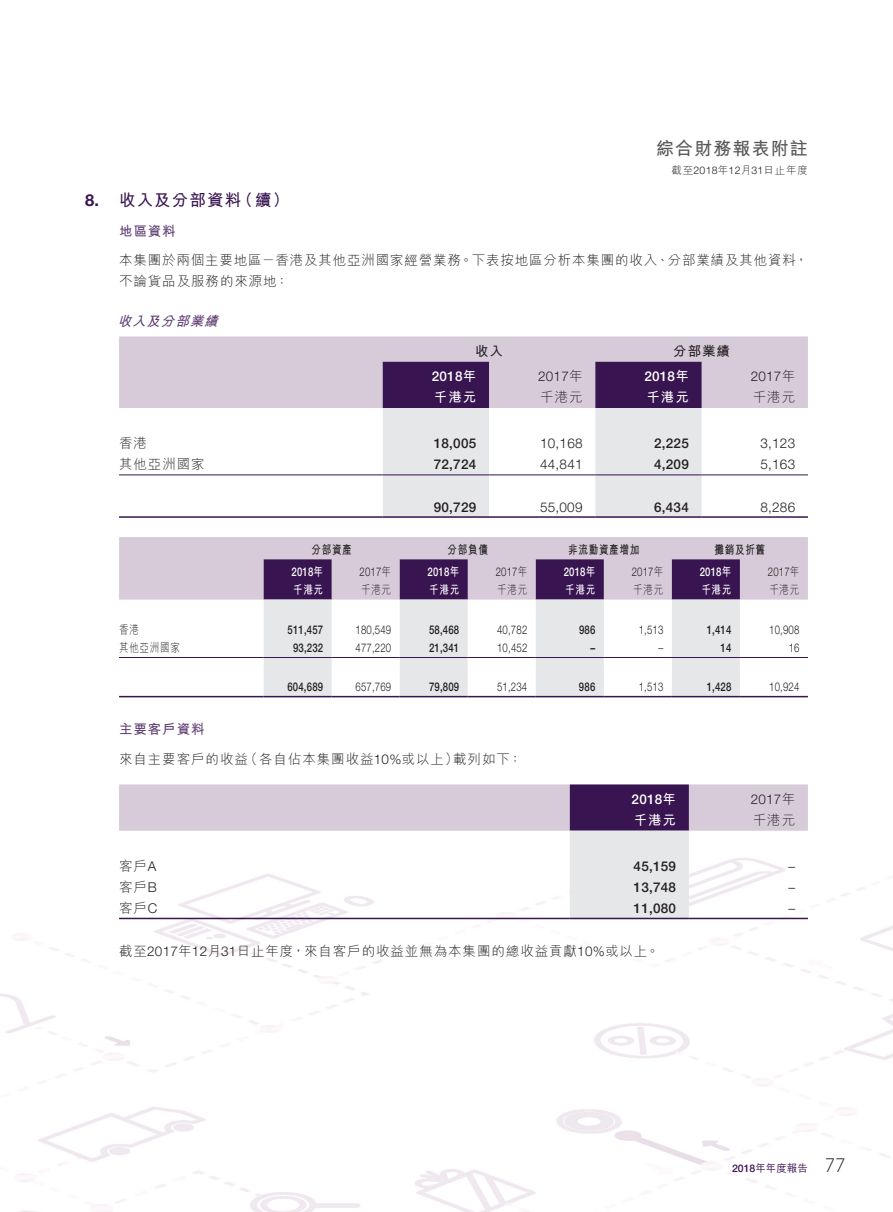
<style>
.page{position:relative;width:893px;height:1212px;background:#fff}
.page>*{position:absolute;margin:0;border:0;box-sizing:border-box;transform-origin:0 0}
.t1{font:700 18px "M Hei HK";letter-spacing:.06em;color:#57585a}
.t2{font:700 16.5px "M Hei HK";letter-spacing:.07em;color:#381451}
.t3{font:300 13.5px/21px "M Hei HK";letter-spacing:.07em;color:#231f20}
.t4{font:300 13.5px "Helvetica Neue LT Std";letter-spacing:.02em;color:#231f20}
.t5{font:500 13.5px "Helvetica Neue LT Std";letter-spacing:.02em;color:#231f20}
.t6{font:500 13.5px "Helvetica Neue LT Std";letter-spacing:.02em;color:#fff}
.t7{font:700 13.5px "M Hei HK";letter-spacing:.07em;color:#fff}
.t8{font:italic 700 13.5px "M Hei HK";color:#5f3e72}
.t9{font:700 13.5px "M Hei HK";letter-spacing:.07em;color:#231f20}
.t10{font:700 13.5px "M Hei HK";color:#5f3e72}
.t11{font:300 12px "Helvetica Neue LT Std";letter-spacing:.02em;color:#231f20;scale:.8 1}
.t12{font:500 12px "Helvetica Neue LT Std";letter-spacing:.02em;color:#231f20;scale:.8 1}
.t13{font:700 12px "M Hei HK";letter-spacing:.07em;color:#231f20;scale:.8 1}
.t14{font:500 12px "Helvetica Neue LT Std";letter-spacing:.02em;color:#fff;scale:.8 1}
.t15{font:300 12px "M Hei HK";letter-spacing:.07em;color:#231f20;scale:.8 1}
.t16{font:700 12px "M Hei HK";letter-spacing:.07em;color:#fff;scale:.8 1}
.t17{font:300 10.5px "M Hei HK";letter-spacing:.075em;color:#231f20}
.t18{font:500 10.5px "M Hei HK";color:#381451}
.s1{font-family:"Helvetica Neue LT Std"}
.s2{font-family:"M Hei HK";font-weight:700}
.s3{font-family:"M Hei HK"}
.s4{font-weight:700;color:#5f3e72}
.s5{font-family:"Myriad Pro";font-weight:300;font-size:21px;color:#231f20}
</style>
<div class="page">
<img style="left:0;top:475px;width:893px;height:737px">
<div style="left:119px;top:336px;width:689px;height:72px;background:#d7cbda"></div>
<svg style="left:383px;top:362px;width:319px;height:154px"></svg>
<hr style="left:119px;top:474px;width:264px;height:1px;background:#381451">
<hr style="left:383px;top:474px;width:106px;height:1px;background:#381451">
<hr style="left:489px;top:474px;width:106px;height:1px;background:#381451">
<hr style="left:595px;top:474px;width:107px;height:1px;background:#381451">
<hr style="left:702px;top:474px;width:106px;height:1px;background:#381451">
<hr style="left:119px;top:516px;width:264px;height:2px;background:#381451">
<hr style="left:383px;top:516px;width:106px;height:2px;background:#381451">
<hr style="left:489px;top:516px;width:106px;height:2px;background:#381451">
<hr style="left:595px;top:516px;width:107px;height:2px;background:#381451">
<hr style="left:702px;top:516px;width:106px;height:2px;background:#381451">
<div style="left:119px;top:537px;width:689px;height:63px;background:#d7cbda"></div>
<svg style="left:264px;top:559px;width:476px;height:41px;background:#7e658e"></svg>
<svg style="left:264px;top:600px;width:476px;height:96px;fill:#e6e7e9"></svg>
<hr style="left:119px;top:657px;width:145px;height:1px;background:#381451">
<hr style="left:264px;top:657px;width:68px;height:1px;background:#381451">
<hr style="left:332px;top:657px;width:68px;height:1px;background:#381451">
<hr style="left:400px;top:657px;width:68px;height:1px;background:#381451">
<hr style="left:468px;top:657px;width:68px;height:1px;background:#381451">
<hr style="left:536px;top:657px;width:68px;height:1px;background:#381451">
<hr style="left:604px;top:657px;width:68px;height:1px;background:#381451">
<hr style="left:672px;top:657px;width:68px;height:1px;background:#381451">
<hr style="left:740px;top:657px;width:68px;height:1px;background:#381451">
<hr style="left:119px;top:696px;width:145px;height:1px;background:#381451">
<hr style="left:264px;top:696px;width:68px;height:1px;background:#381451">
<hr style="left:332px;top:696px;width:68px;height:1px;background:#381451">
<hr style="left:400px;top:696px;width:68px;height:1px;background:#381451">
<hr style="left:468px;top:696px;width:68px;height:1px;background:#381451">
<hr style="left:536px;top:696px;width:68px;height:1px;background:#381451">
<hr style="left:604px;top:696px;width:68px;height:1px;background:#381451">
<hr style="left:672px;top:696px;width:68px;height:1px;background:#381451">
<hr style="left:740px;top:696px;width:68px;height:1px;background:#381451">
<svg style="left:119px;top:784px;width:689px;height:134px"></svg>
<hr style="left:119px;top:918px;width:451px;height:1px;background:#381451">
<hr style="left:570px;top:918px;width:119px;height:1px;background:#381451">
<hr style="left:689px;top:918px;width:119px;height:1px;background:#381451">
<h1 class="t1" style="left:656px;top:136px;width:153px">綜合財務報表附註</h1>
<p class="t17" style="left:671px;top:165px;width:138px">截至<span class="s1">2018</span>年<span class="s1">12</span>月<span class="s1">31</span>日止年度</p>
<p class="t2" style="left:85px;top:188px;width:206px"><span class="s1">8.</span> 收入及分部資料（續）</p>
<p class="t10" style="left:119px;top:221px;width:58px">地區資料</p>
<p class="t3" style="left:119px;top:249px;width:690px">本集團於兩個主要地區－香港及其他亞洲國家經營業務。下表按地區分析本集團的收入、分部業績及其他資料，不論貨品及服務的來源地：</p>
<p class="t8" style="left:118px;top:311px;width:106px">收入及分部業績</p>
<p class="t9" style="left:475px;top:341px;width:29px">收入</p>
<p class="t9" style="left:673px;top:341px;width:58px">分部業績</p>
<p class="t6" style="left:432px;top:368px;width:46px">2018<span class="s2">年</span></p>
<p class="t4" style="left:538px;top:368px;width:46px">2017<span class="s3">年</span></p>
<p class="t6" style="left:644px;top:368px;width:46px">2018<span class="s2">年</span></p>
<p class="t4" style="left:751px;top:368px;width:46px">2017<span class="s3">年</span></p>
<p class="t7" style="left:434px;top:387px;width:44px">千港元</p>
<p class="t3" style="left:540px;top:386px;width:44px">千港元</p>
<p class="t7" style="left:646px;top:387px;width:44px">千港元</p>
<p class="t3" style="left:753px;top:386px;width:44px">千港元</p>
<p class="t3" style="left:119px;top:433px;width:29px">香港</p>
<p class="t5" style="left:434px;top:435px;width:44px">18,005</p>
<p class="t4" style="left:540px;top:435px;width:44px">10,168</p>
<p class="t5" style="left:654px;top:435px;width:36px">2,225</p>
<p class="t4" style="left:760px;top:435px;width:36px">3,123</p>
<p class="t3" style="left:119px;top:454px;width:87px">其他亞洲國家</p>
<p class="t5" style="left:434px;top:456px;width:44px">72,724</p>
<p class="t4" style="left:540px;top:456px;width:44px">44,841</p>
<p class="t5" style="left:654px;top:456px;width:36px">4,209</p>
<p class="t4" style="left:760px;top:456px;width:36px">5,163</p>
<p class="t5" style="left:434px;top:499px;width:44px">90,729</p>
<p class="t4" style="left:540px;top:498px;width:44px">55,009</p>
<p class="t5" style="left:654px;top:499px;width:36px">6,434</p>
<p class="t4" style="left:760px;top:498px;width:36px">8,286</p>
<p class="t13" style="left:311px;top:540px;width:52px">分部資產</p>
<p class="t13" style="left:448px;top:540px;width:52px">分部負債</p>
<p class="t13" style="left:568px;top:540px;width:90px">非流動資產增加</p>
<p class="t13" style="left:715px;top:540px;width:65px">攤銷及折舊</p>
<p class="t14" style="left:292px;top:564px;width:41px">2018<span class="s2">年</span></p>
<p class="t11" style="left:360px;top:564px;width:41px">2017<span class="s3">年</span></p>
<p class="t14" style="left:428px;top:564px;width:41px">2018<span class="s2">年</span></p>
<p class="t11" style="left:496px;top:564px;width:41px">2017<span class="s3">年</span></p>
<p class="t14" style="left:564px;top:564px;width:41px">2018<span class="s2">年</span></p>
<p class="t11" style="left:632px;top:564px;width:41px">2017<span class="s3">年</span></p>
<p class="t14" style="left:700px;top:564px;width:41px">2018<span class="s2">年</span></p>
<p class="t11" style="left:768px;top:564px;width:41px">2017<span class="s3">年</span></p>
<p class="t16" style="left:293px;top:581px;width:39px">千港元</p>
<p class="t15" style="left:361px;top:583px;width:39px">千港元</p>
<p class="t16" style="left:429px;top:581px;width:39px">千港元</p>
<p class="t15" style="left:497px;top:583px;width:39px">千港元</p>
<p class="t16" style="left:565px;top:581px;width:39px">千港元</p>
<p class="t15" style="left:633px;top:583px;width:39px">千港元</p>
<p class="t16" style="left:701px;top:581px;width:39px">千港元</p>
<p class="t15" style="left:769px;top:583px;width:39px">千港元</p>
<p class="t15" style="left:119px;top:623px;width:26px">香港</p>
<p class="t12" style="left:287px;top:623px;width:46px">511,457</p>
<p class="t11" style="left:356px;top:622px;width:46px">180,549</p>
<p class="t12" style="left:429px;top:623px;width:39px">58,468</p>
<p class="t11" style="left:497px;top:622px;width:39px">40,782</p>
<p class="t12" style="left:579px;top:623px;width:22px">986</p>
<p class="t11" style="left:639px;top:622px;width:32px">1,513</p>
<p class="t12" style="left:707px;top:623px;width:32px">1,414</p>
<p class="t11" style="left:769px;top:622px;width:39px">10,908</p>
<p class="t15" style="left:119px;top:641px;width:78px">其他亞洲國家</p>
<p class="t12" style="left:293px;top:641px;width:39px">93,232</p>
<p class="t11" style="left:356px;top:640px;width:46px">477,220</p>
<p class="t12" style="left:429px;top:641px;width:39px">21,341</p>
<p class="t11" style="left:497px;top:640px;width:39px">10,452</p>
<p class="t12" style="left:591px;top:641px;width:8px">–</p>
<p class="t11" style="left:659px;top:640px;width:8px">–</p>
<p class="t12" style="left:721px;top:641px;width:15px">14</p>
<p class="t11" style="left:789px;top:640px;width:15px">16</p>
<p class="t12" style="left:287px;top:680px;width:46px">604,689</p>
<p class="t11" style="left:355px;top:680px;width:46px">657,769</p>
<p class="t12" style="left:429px;top:680px;width:39px">79,809</p>
<p class="t11" style="left:497px;top:680px;width:39px">51,234</p>
<p class="t12" style="left:579px;top:680px;width:22px">986</p>
<p class="t11" style="left:639px;top:680px;width:32px">1,513</p>
<p class="t12" style="left:707px;top:680px;width:32px">1,428</p>
<p class="t11" style="left:769px;top:680px;width:39px">10,924</p>
<p class="t3" style="left:119px;top:714px;width:404px;line-height:29.5px"><span class="s4">主要客戶資料<br></span>來自主要客戶的收益（各自佔本集團收益<span class="s1">10%</span>或以上）載列如下：</p>
<p class="t6" style="left:632px;top:791px;width:46px">2018<span class="s2">年</span></p>
<p class="t4" style="left:751px;top:791px;width:46px">2017<span class="s3">年</span></p>
<p class="t7" style="left:634px;top:810px;width:44px">千港元</p>
<p class="t3" style="left:753px;top:809px;width:44px">千港元</p>
<p class="t3" style="left:119px;top:855px;width:39px">客戶<span class="s1">A</span></p>
<p class="t5" style="left:634px;top:858px;width:44px">45,159</p>
<p class="t4" style="left:788px;top:858px;width:8px">–</p>
<p class="t3" style="left:119px;top:876px;width:39px">客戶<span class="s1">B</span></p>
<p class="t5" style="left:634px;top:879px;width:44px">13,748</p>
<p class="t4" style="left:788px;top:879px;width:8px">–</p>
<p class="t3" style="left:119px;top:897px;width:40px">客戶<span class="s1">C</span></p>
<p class="t5" style="left:634px;top:900px;width:44px">11,080</p>
<p class="t4" style="left:788px;top:900px;width:8px">–</p>
<p class="t3" style="left:119px;top:940px;width:542px">截至<span class="s1">2017</span>年<span class="s1">12</span>月<span class="s1">31</span>日止年度，來自客戶的收益並無為本集團的總收益貢獻<span class="s1">10%</span>或以上。</p>
<p class="t18" style="left:732px;top:1160px;width:115px"><span class="s1">2018</span>年年度報告 <span class="s5">77</span></p>
</div>
